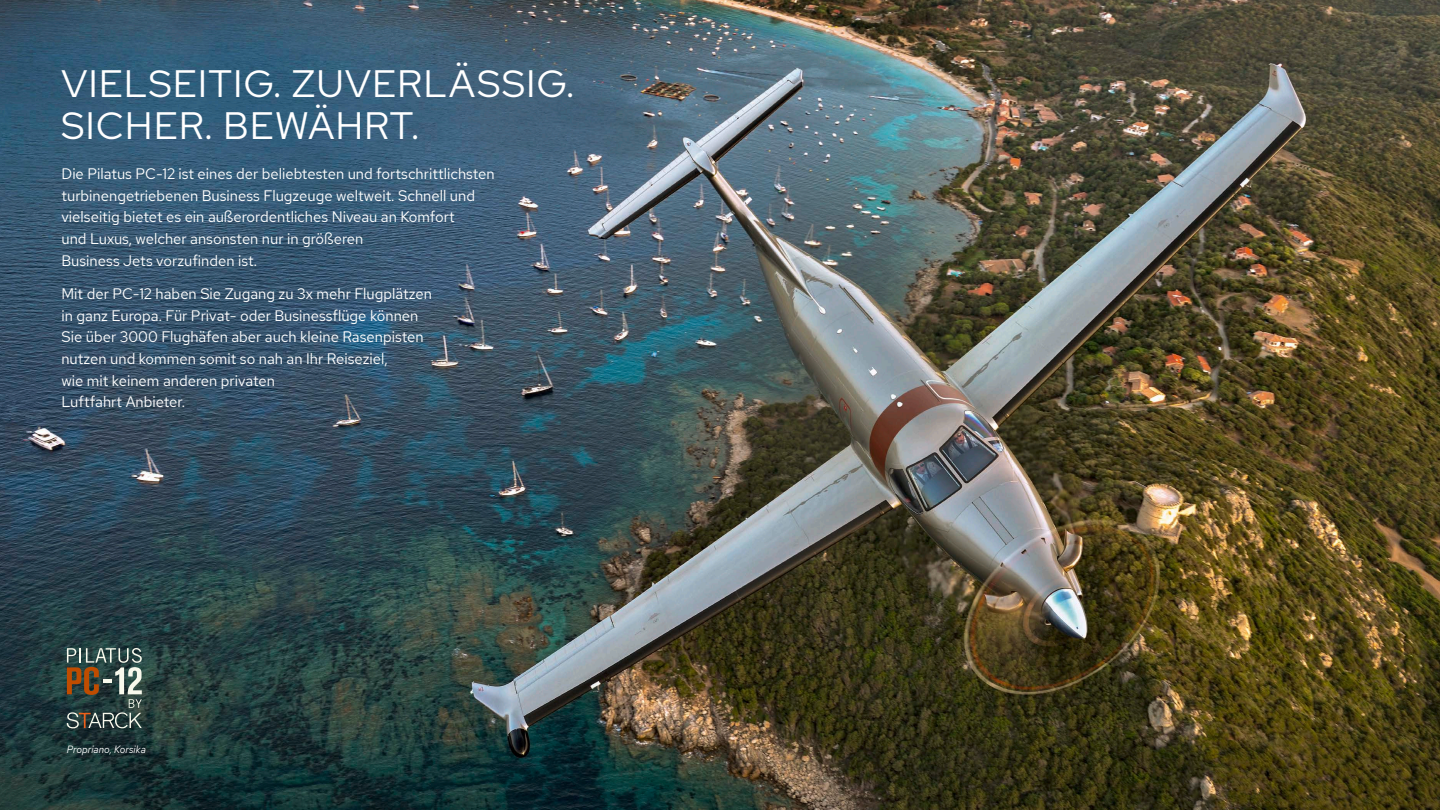
<style>
.page{position:relative;width:1440px;height:810px;background:#fff}
.page>*{position:absolute;margin:0;border:0;box-sizing:border-box;transform-origin:0 0}
.t1{font:38.1px/41.2px "Red Hat Display";letter-spacing:.04em;color:#fff}
.t2{font:15.23px/21.8px "Red Hat Text";color:#fff}
.t3{font:italic 10.5px "Red Hat Text";color:#fff;scale:.95 1}
</style>
<div class="page">
<img style="left:0;top:0;width:1440px;height:810px">
<svg style="left:67px;top:648px;width:75px;height:80px;background:#555d54"></svg>
<h1 class="t1" style="left:62px;top:63px;width:514px">VIELSEITIG. ZUVERLÄSSIG.<br>SICHER. BEWÄHRT.</h1>
<p class="t2" style="left:62px;top:162px;width:435px">Die Pilatus PC-12 ist eines der beliebtesten und fortschrittlichsten turbinengetriebenen Business Flugzeuge weltweit. Schnell und vielseitig bietet es ein außerordentliches Niveau an Komfort<br>und Luxus, welcher ansonsten nur in größeren<br>Business Jets vorzufinden ist.</p>
<p class="t2" style="left:62px;top:282px;width:372px">Mit der PC-12 haben Sie Zugang zu 3x mehr Flugplätzen in ganz Europa. Für Privat- oder Businessflüge können Sie über 3000 Flughäfen aber auch kleine Rasenpisten nutzen und kommen somit so nah an Ihr Reiseziel,<br>wie mit keinem anderen privaten<br>Luftfahrt Anbieter.</p>
<p class="t3" style="left:67px;top:742px;width:85px">Propriano, Korsika</p>
</div>
